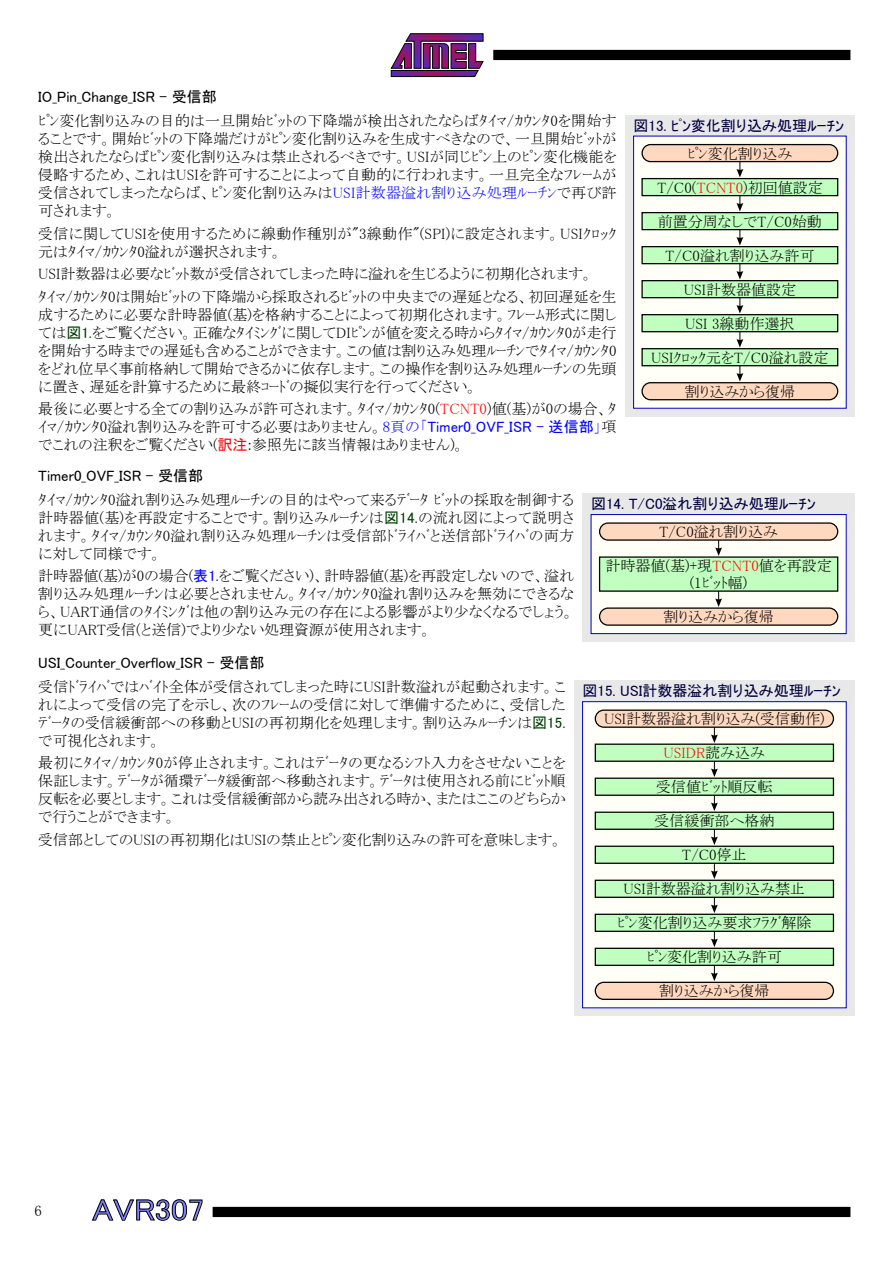
<style>
.page{position:relative;width:893px;height:1263px;background:#fff}
.page>*{position:absolute;margin:0;border:0;box-sizing:border-box;transform-origin:0 0}
.t1{font:30px "MS P Gothic";color:#8080ff;scale:1.1 1}
.t2{font:15px/18px "MS P Mincho";color:#000;text-align:justify}
.t3{font:15px "MS P Gothic";color:#000}
.t4{font:15px "MS P Gothic";color:#000040}
.t5{font:15px "MS P Mincho";color:#f00}
.s1{color:#00f}
.s2{font-family:"MS P Gothic";color:#004000}
.s3{color:#f00}
.s4{font-family:"MS P Gothic";color:#00f}
.s5{font-family:"MS P Gothic";color:#f00}
.s6{color:#000}
</style>
<div class="page">
<svg style="left:390px;top:33px;width:94px;height:44px"></svg>
<div style="left:493px;top:50px;width:357px;height:10px;background:#000"></div>
<div style="left:213px;top:1207px;width:637px;height:10px;background:#000"></div>
<svg style="left:92px;top:1199px;width:110px;height:22px"></svg>
<div style="left:625px;top:115px;width:230px;height:302px;background:#e8e8e8"></div>
<div style="left:634px;top:136px;width:212px;height:272px;background:#fffff7"></div>
<div style="left:642px;top:145px;width:196px;height:17px;background:#ffd8c0;border-radius:9px"></div>
<div style="left:641px;top:144px;width:197px;height:18px;border:1px solid #000;border-radius:9px"></div>
<div style="left:642px;top:179px;width:196px;height:17px;background:#c0ffc0"></div>
<div style="left:641px;top:178px;width:197px;height:18px;border:1px solid #000"></div>
<div style="left:642px;top:213px;width:196px;height:17px;background:#c0ffc0"></div>
<div style="left:641px;top:212px;width:197px;height:18px;border:1px solid #000"></div>
<div style="left:642px;top:247px;width:196px;height:17px;background:#c0ffc0"></div>
<div style="left:641px;top:246px;width:197px;height:18px;border:1px solid #000"></div>
<div style="left:642px;top:281px;width:196px;height:17px;background:#c0ffc0"></div>
<div style="left:641px;top:280px;width:197px;height:18px;border:1px solid #000"></div>
<svg style="left:736px;top:162px;width:7px;height:15px"></svg>
<svg style="left:736px;top:196px;width:7px;height:15px"></svg>
<svg style="left:736px;top:230px;width:7px;height:15px"></svg>
<svg style="left:736px;top:264px;width:7px;height:15px"></svg>
<div style="left:642px;top:383px;width:196px;height:17px;background:#ffd8c0;border-radius:9px"></div>
<div style="left:641px;top:382px;width:197px;height:18px;border:1px solid #000;border-radius:9px"></div>
<svg style="left:736px;top:298px;width:7px;height:15px"></svg>
<div style="left:642px;top:315px;width:196px;height:17px;background:#c0ffc0"></div>
<div style="left:641px;top:314px;width:197px;height:18px;border:1px solid #000"></div>
<svg style="left:736px;top:332px;width:7px;height:15px"></svg>
<div style="left:642px;top:349px;width:196px;height:17px;background:#c0ffc0"></div>
<div style="left:641px;top:348px;width:197px;height:18px;border:1px solid #000"></div>
<svg style="left:736px;top:366px;width:7px;height:16px"></svg>
<div style="left:583px;top:493px;width:272px;height:149px;background:#e8e8e8"></div>
<div style="left:591px;top:514px;width:255px;height:120px;background:#fffff7"></div>
<div style="left:591px;top:514px;width:256px;height:120px;border:1px solid #0000c0"></div>
<div style="left:600px;top:523px;width:238px;height:17px;background:#ffd8c0;border-radius:9px"></div>
<div style="left:599px;top:522px;width:239px;height:19px;border:1px solid #000;border-radius:9px"></div>
<div style="left:600px;top:557px;width:238px;height:34px;background:#c0ffc0"></div>
<svg style="left:715px;top:540px;width:7px;height:16px"></svg>
<div style="left:600px;top:608px;width:238px;height:17px;background:#ffd8c0;border-radius:9px"></div>
<div style="left:599px;top:607px;width:239px;height:19px;border:1px solid #000;border-radius:9px"></div>
<svg style="left:715px;top:591px;width:7px;height:16px"></svg>
<div style="left:574px;top:680px;width:281px;height:336px;background:#e8e8e8"></div>
<div style="left:583px;top:702px;width:263px;height:306px;background:#fffff7"></div>
<div style="left:582px;top:701px;width:265px;height:307px;border:1px solid #0000c0"></div>
<div style="left:595px;top:710px;width:238px;height:17px;background:#ffd8c0;border-radius:9px"></div>
<div style="left:595px;top:709px;width:239px;height:19px;border:1px solid #000;border-radius:9px"></div>
<div style="left:595px;top:744px;width:238px;height:17px;background:#c0ffc0"></div>
<div style="left:595px;top:743px;width:239px;height:19px;border:1px solid #000"></div>
<div style="left:595px;top:778px;width:238px;height:17px;background:#c0ffc0"></div>
<div style="left:595px;top:777px;width:239px;height:19px;border:1px solid #000"></div>
<div style="left:595px;top:812px;width:238px;height:17px;background:#c0ffc0"></div>
<div style="left:595px;top:811px;width:239px;height:19px;border:1px solid #000"></div>
<div style="left:595px;top:846px;width:238px;height:17px;background:#c0ffc0"></div>
<div style="left:595px;top:846px;width:239px;height:18px;border:1px solid #000"></div>
<svg style="left:711px;top:727px;width:7px;height:16px"></svg>
<svg style="left:711px;top:761px;width:7px;height:16px"></svg>
<svg style="left:711px;top:795px;width:7px;height:16px"></svg>
<svg style="left:711px;top:829px;width:7px;height:16px"></svg>
<div style="left:595px;top:982px;width:238px;height:17px;background:#ffd8c0;border-radius:9px"></div>
<div style="left:595px;top:982px;width:239px;height:18px;border:1px solid #000;border-radius:9px"></div>
<svg style="left:711px;top:863px;width:7px;height:16px"></svg>
<div style="left:595px;top:880px;width:238px;height:17px;background:#c0ffc0"></div>
<div style="left:595px;top:880px;width:239px;height:18px;border:1px solid #000"></div>
<svg style="left:711px;top:897px;width:7px;height:16px"></svg>
<div style="left:595px;top:914px;width:238px;height:17px;background:#c0ffc0"></div>
<div style="left:595px;top:914px;width:239px;height:18px;border:1px solid #000"></div>
<svg style="left:711px;top:931px;width:7px;height:16px"></svg>
<div style="left:595px;top:948px;width:238px;height:17px;background:#c0ffc0"></div>
<div style="left:595px;top:948px;width:239px;height:18px;border:1px solid #000"></div>
<svg style="left:711px;top:965px;width:7px;height:16px"></svg>
<p class="t3" style="left:38px;top:89px;width:180px">IO_Pin_Change_ISR - 受信部</p>
<p class="t2" style="left:38px;top:112px;width:580px">ﾋﾟﾝ変化割り込みの目的は一旦開始ﾋﾞｯﾄの下降端が検出されたならばﾀｲﾏ/ｶｳﾝﾀ0を開始することです。開始ﾋﾞｯﾄの下降端だけがﾋﾟﾝ変化割り込みを生成すべきなので、一旦開始ﾋﾞｯﾄが検出されたならばﾋﾟﾝ変化割り込みは禁止されるべきです。USIが同じﾋﾟﾝ上のﾋﾟﾝ変化機能を侵略するため、これはUSIを許可することによって自動的に行われます。一旦完全なﾌﾚｰﾑが受信されてしまったならば、ﾋﾟﾝ変化割り込みは<span class="s1">USI計数器溢れ割り込み処理ﾙｰﾁﾝ</span>で再び許可されます。</p>
<p class="t2" style="left:38px;top:224px;width:580px">受信に関してUSIを使用するために線動作種別が"3線動作"(SPI)に設定されます。USIｸﾛｯｸ元はﾀｲﾏ/ｶｳﾝﾀ0溢れが選択されます。</p>
<p class="t2" style="left:38px;top:263px;width:580px;line-height:22.5px">USI計数器は必要なﾋﾞｯﾄ数が受信されてしまった時に溢れを生じるように初期化されます。<br>ﾀｲﾏ/ｶｳﾝﾀ0は開始ﾋﾞｯﾄの下降端から採取されるﾋﾞｯﾄの中央までの遅延となる、初回遅延を生</p>
<p class="t2" style="left:38px;top:305px;width:580px">成するために必要な計時器値(基)を格納することによって初期化されます。ﾌﾚｰﾑ形式に関しては<span class="s2">図1.</span>をご覧ください。正確なﾀｲﾐﾝｸﾞに関してDIﾋﾟﾝが値を変える時からﾀｲﾏ/ｶｳﾝﾀ0が走行を開始する時までの遅延も含めることができます。この値は割り込み処理ﾙｰﾁﾝでﾀｲﾏ/ｶｳﾝﾀ0をどれ位早く事前格納して開始できるかに依存します。この操作を割り込み処理ﾙｰﾁﾝの先頭に置き、遅延を計算するために最終ｺｰﾄﾞの擬似実行を行ってください。</p>
<p class="t2" style="left:38px;top:400px;width:580px">最後に必要とする全ての割り込みが許可されます。ﾀｲﾏ/ｶｳﾝﾀ0(<span class="s3">TCNT0</span>)値(基)が0の場合、ﾀｲﾏ/ｶｳﾝﾀ0溢れ割り込みを許可する必要はありません。<span class="s1">8頁の「</span><span class="s4">Timer0_OVF_ISR - 送信部</span><span class="s1">」</span>項でこれの注釈をご覧ください(<span class="s5">訳注</span>:参照先に該当情報はありません)。</p>
<p class="t4" style="left:634px;top:118px;width:212px">図13. ﾋﾟﾝ変化割り込み処理ﾙｰﾁﾝ</p>
<p class="t2" style="left:687px;top:144px;width:107px">ﾋﾟﾝ変化割り込み</p>
<p class="t2" style="left:657px;top:178px;width:167px">T/C0(<span class="s3">TCNT0</span>)初回値設定</p>
<p class="t2" style="left:658px;top:212px;width:166px">前置分周なしでT/C0始動</p>
<p class="t2" style="left:665px;top:246px;width:151px">T/C0溢れ割り込み許可</p>
<p class="t2" style="left:684px;top:280px;width:114px">USI計数器値設定</p>
<p class="t2" style="left:685px;top:314px;width:111px">USI 3線動作選択</p>
<p class="t2" style="left:651px;top:348px;width:179px">USIｸﾛｯｸ元をT/C0溢れ設定</p>
<p class="t2" style="left:685px;top:382px;width:112px">割り込みから復帰</p>
<p class="t3" style="left:38px;top:468px;width:166px">Timer0_OVF_ISR - 受信部</p>
<p class="t2" style="left:38px;top:490px;width:537px">ﾀｲﾏ/ｶｳﾝﾀ0溢れ割り込み処理ﾙｰﾁﾝの目的はやって来るﾃﾞｰﾀ ﾋﾞｯﾄの採取を制御する計時器値(基)を再設定することです。割り込みﾙｰﾁﾝは<span class="s2">図14.</span>の流れ図によって説明されます。ﾀｲﾏ/ｶｳﾝﾀ0溢れ割り込み処理ﾙｰﾁﾝは受信部ﾄﾞﾗｲﾊﾞと送信部ﾄﾞﾗｲﾊﾞの両方に対して同様です。</p>
<p class="t2" style="left:38px;top:567px;width:537px">計時器値(基)が0の場合(<span class="s4">表1.</span>をご覧ください)、計時器値(基)を再設定しないので、溢れ割り込み処理ﾙｰﾁﾝは必要とされません。ﾀｲﾏ/ｶｳﾝﾀ0溢れ割り込みを無効にできるなら、UART通信のﾀｲﾐﾝｸﾞは他の割り込み元の存在による影響がより少なくなるでしょう。更にUART受信(と送信)でより少ない処理資源が使用されます。</p>
<p class="t3" style="left:38px;top:655px;width:228px">USI_Counter_Overflow_ISR - 受信部</p>
<p class="t2" style="left:38px;top:677px;width:529px">受信ﾄﾞﾗｲﾊﾞではﾊﾞｲﾄ全体が受信されてしまった時にUSI計数溢れが起動されます。これによって受信の完了を示し、次のﾌﾚｰﾑの受信に対して準備するために、受信したﾃﾞｰﾀの受信緩衝部への移動とUSIの再初期化を処理します。割り込みﾙｰﾁﾝは<span class="s2">図15.</span>で可視化されます。</p>
<p class="t2" style="left:38px;top:754px;width:529px">最初にﾀｲﾏ/ｶｳﾝﾀ0が停止されます。これはﾃﾞｰﾀの更なるｼﾌﾄ入力をさせないことを保証します。ﾃﾞｰﾀが循環ﾃﾞｰﾀ緩衝部へ移動されます。ﾃﾞｰﾀは使用される前にﾋﾞｯﾄ順反転を必要とします。これは受信緩衝部から読み出される時か、またはここのどちらかで行うことができます。</p>
<p class="t2" style="left:38px;top:830px;width:526px">受信部としてのUSIの再初期化はUSIの禁止とﾋﾟﾝ変化割り込みの許可を意味します。</p>
<p class="t4" style="left:591px;top:496px;width:226px">図14. T/C0溢れ割り込み処理ﾙｰﾁﾝ</p>
<p class="t2" style="left:659px;top:523px;width:121px">T/C0溢れ割り込み</p>
<p class="t2" style="left:605px;top:558px;width:228px;line-height:16.5px;text-align:center">計時器値(基)+現<span class="s3">TCNT0</span>値を再設定(1ﾋﾞｯﾄ幅)</p>
<p class="t2" style="left:663px;top:608px;width:112px">割り込みから復帰</p>
<p class="t4" style="left:583px;top:683px;width:260px">図15. USI計数器溢れ割り込み処理ﾙｰﾁﾝ</p>
<p class="t2" style="left:604px;top:710px;width:222px">USI計数器溢れ割り込み(受信動作)</p>
<p class="t5" style="left:664px;top:745px;width:103px">USIDR<span class="s6">読み込み</span></p>
<p class="t2" style="left:656px;top:778px;width:118px">受信値ﾋﾞｯﾄ順反転</p>
<p class="t2" style="left:654px;top:812px;width:121px">受信緩衝部へ格納</p>
<p class="t2" style="left:682px;top:846px;width:66px">T/C0停止</p>
<p class="t2" style="left:624px;top:880px;width:183px">USI計数器溢れ割り込み禁止</p>
<p class="t2" style="left:617px;top:914px;width:196px">ﾋﾟﾝ変化割り込み要求ﾌﾗｸﾞ解除</p>
<p class="t2" style="left:647px;top:948px;width:137px">ﾋﾟﾝ変化割り込み許可</p>
<p class="t2" style="left:659px;top:982px;width:112px">割り込みから復帰</p>
<p class="t2" style="left:35px;top:1202px;width:9px">6</p>
<h1 class="t1" style="left:92px;top:1195px;width:103px">AVR307</h1>
</div>
